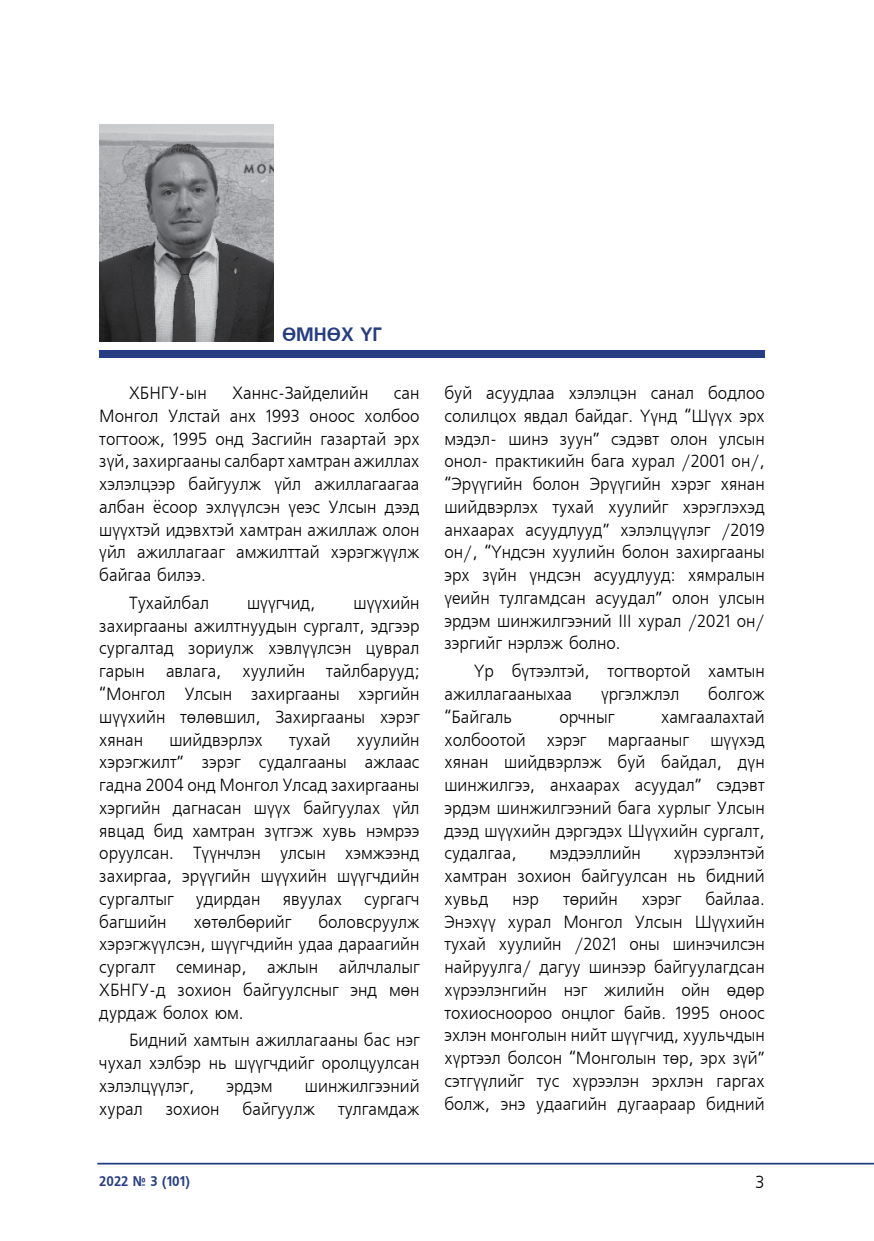
<style>
.page{position:relative;width:874px;height:1241px;background:#fff}
.page>*{position:absolute;margin:0;border:0;box-sizing:border-box;transform-origin:0 0}
.t1{font:700 19.25px "Mogul Freeset";color:#263d84;scale:.95 1}
.t2{font:17.5px/22.8px "Mogul Freeset";color:#000;text-align:justify;scale:.95 1}
.t3{font:700 14px "Mogul Freeset";color:#263d84;scale:.9 1}
</style>
<div class="page">
<hr style="left:97px;top:1162px;width:776px;height:2px;background:#263d84">
<div style="left:99px;top:350px;width:665px;height:8px;background:#263d84"></div>
<img style="left:99px;top:124px;width:174px;height:217px">
<p class="t1" style="left:282px;top:323px;width:106px">ӨМНӨХ ҮГ</p>
<p class="t2" style="left:129px;top:382px;width:83px">ХБНГУ-ын</p>
<p class="t2" style="left:232px;top:382px;width:144px">Ханнс-Зайделийн</p>
<p class="t2" style="left:99px;top:382px;width:338px;text-indent:294px">сан Монгол Улстай анх 1993 оноос холбоо тогтоож, 1995 онд Засгийн газартай эрх зүй, захиргааны салбарт хамтран ажиллах хэлэлцээр байгуулж үйл ажиллагаагаа албан ёсоор эхлүүлсэн үеэс Улсын дээд шүүхтэй идэвхтэй хамтран ажиллаж олон үйл ажиллагааг амжилттай хэрэгжүүлж байгаа билээ.</p>
<p class="t2" style="left:129px;top:592px;width:86px">Тухайлбал</p>
<p class="t2" style="left:247px;top:592px;width:73px">шүүгчид,</p>
<p class="t2" style="left:99px;top:592px;width:338px;text-indent:254px">шүүхийн захиргааны ажилтнуудын сургалт, эдгээр сургалтад зориулж хэвлүүлсэн цуврал гарын авлага, хуулийн тайлбарууд; “Монгол Улсын захиргааны хэргийн шүүхийн төлөвшил, Захиргааны хэрэг хянан</p>
<p class="t2" style="left:99px;top:729px;width:338px;text-indent:257px">хуулийн хэрэгжилт” зэрэг судалгааны ажлаас гадна 2004 онд Монгол Улсад захиргааны хэргийн дагнасан шүүх байгуулах үйл явцад бид хамтран зүтгэж хувь нэмрээ оруулсан. Түүнчлэн улсын хэмжээнд захиргаа, эрүүгийн шүүхийн шүүгчдийн сургалтыг</p>
<p class="t2" style="left:169px;top:729px;width:100px">шийдвэрлэх</p>
<p class="t2" style="left:289px;top:729px;width:45px">тухай</p>
<p class="t2" style="left:196px;top:888px;width:70px">удирдан</p>
<p class="t2" style="left:282px;top:888px;width:64px">явуулах</p>
<p class="t2" style="left:364px;top:888px;width:60px">сургагч</p>
<p class="t2" style="left:99px;top:911px;width:338px;text-indent:219px">боловсруулж хэрэгжүүлсэн, шүүгчдийн удаа дараагийн сургалт семинар, ажлын айлчлалыг ХБНГУ-д зохион байгуулсныг энд мөн дурдаж болох юм.</p>
<p class="t2" style="left:99px;top:1029px;width:338px;text-indent:30px">Бидний хамтын ажиллагааны бас нэг чухал хэлбэр нь шүүгчдийг оролцуулсан хэлэлцүүлэг,</p>
<p class="t2" style="left:99px;top:911px;width:72px">багшийн</p>
<p class="t2" style="left:193px;top:911px;width:104px">хөтөлбөрийг</p>
<p class="t2" style="left:226px;top:1075px;width:50px">эрдэм</p>
<p class="t2" style="left:305px;top:1075px;width:122px">шинжилгээний</p>
<p class="t2" style="left:99px;top:1097px;width:47px">хурал</p>
<p class="t2" style="left:166px;top:1097px;width:58px">зохион</p>
<p class="t2" style="left:242px;top:1097px;width:78px">байгуулж</p>
<p class="t2" style="left:338px;top:1097px;width:87px">тулгамдаж</p>
<p class="t2" style="left:444px;top:382px;width:338px">буй асуудлаа хэлэлцэн санал бодлоо солилцох явдал байдаг. Үүнд “Шүүх эрх мэдэл- шинэ зуун” сэдэвт олон улсын онол- практикийн бага хурал /2001 он/, “Эрүүгийн болон Эрүүгийн хэрэг хянан шийдвэрлэх тухай хуулийг хэрэглэхэд анхаарах асуудлууд” хэлэлцүүлэг /2019 он/, “Үндсэн хуулийн болон захиргааны эрх зүйн үндсэн асуудлууд: хямралын үеийн тулгамдсан асуудал” олон улсын эрдэм шинжилгээний III хурал /2021 он/ зэргийг нэрлэж болно.</p>
<p class="t2" style="left:444px;top:660px;width:338px;text-indent:30px">Үр бүтээлтэй, тогтвортой хамтын ажиллагааныхаа</p>
<p class="t2" style="left:600px;top:683px;width:84px">үргэлжлэл</p>
<p class="t2" style="left:708px;top:683px;width:61px">болгож</p>
<p class="t2" style="left:444px;top:706px;width:73px">“Байгаль</p>
<p class="t2" style="left:559px;top:706px;width:59px">орчныг</p>
<p class="t2" style="left:444px;top:706px;width:338px;text-indent:216px">хамгаалахтай холбоотой хэрэг маргааныг шүүхэд хянан шийдвэрлэж буй байдал, дүн шинжилгээ, анхаарах асуудал” сэдэвт эрдэм шинжилгээний бага хурлыг Улсын дээд шүүхийн дэргэдэх Шүүхийн сургалт, судалгаа,</p>
<p class="t2" style="left:444px;top:842px;width:338px;text-indent:229px">хүрээлэнтэй хамтран зохион байгуулсан нь бидний хувьд</p>
<p class="t2" style="left:549px;top:842px;width:98px">мэдээллийн</p>
<p class="t2" style="left:444px;top:888px;width:338px;text-indent:261px">байлаа.<br>Энэхүү хурал Монгол Улсын Шүүхийн тухай хуулийн /2021 оны шинэчилсэн найруулга/ дагуу шинээр байгуулагдсан хүрээлэнгийн нэг жилийн ойн өдөр тохиосноороо онцлог байв. 1995 оноос эхлэн монголын нийт шүүгчид, хуульчдын хүртээл болсон “Монголын төр, эрх зүй” сэтгүүлийг тус хүрээлэн эрхлэн гаргах болж, энэ удаагийн дугаараар бидний</p>
<p class="t2" style="left:512px;top:888px;width:29px">нэр</p>
<p class="t2" style="left:562px;top:888px;width:59px">төрийн</p>
<p class="t2" style="left:641px;top:888px;width:43px">хэрэг</p>
<p class="t3" style="left:99px;top:1172px;width:102px">2022 № 3 (101)</p>
<p class="t2" style="left:755px;top:1171px;width:11px">3</p>
</div>
